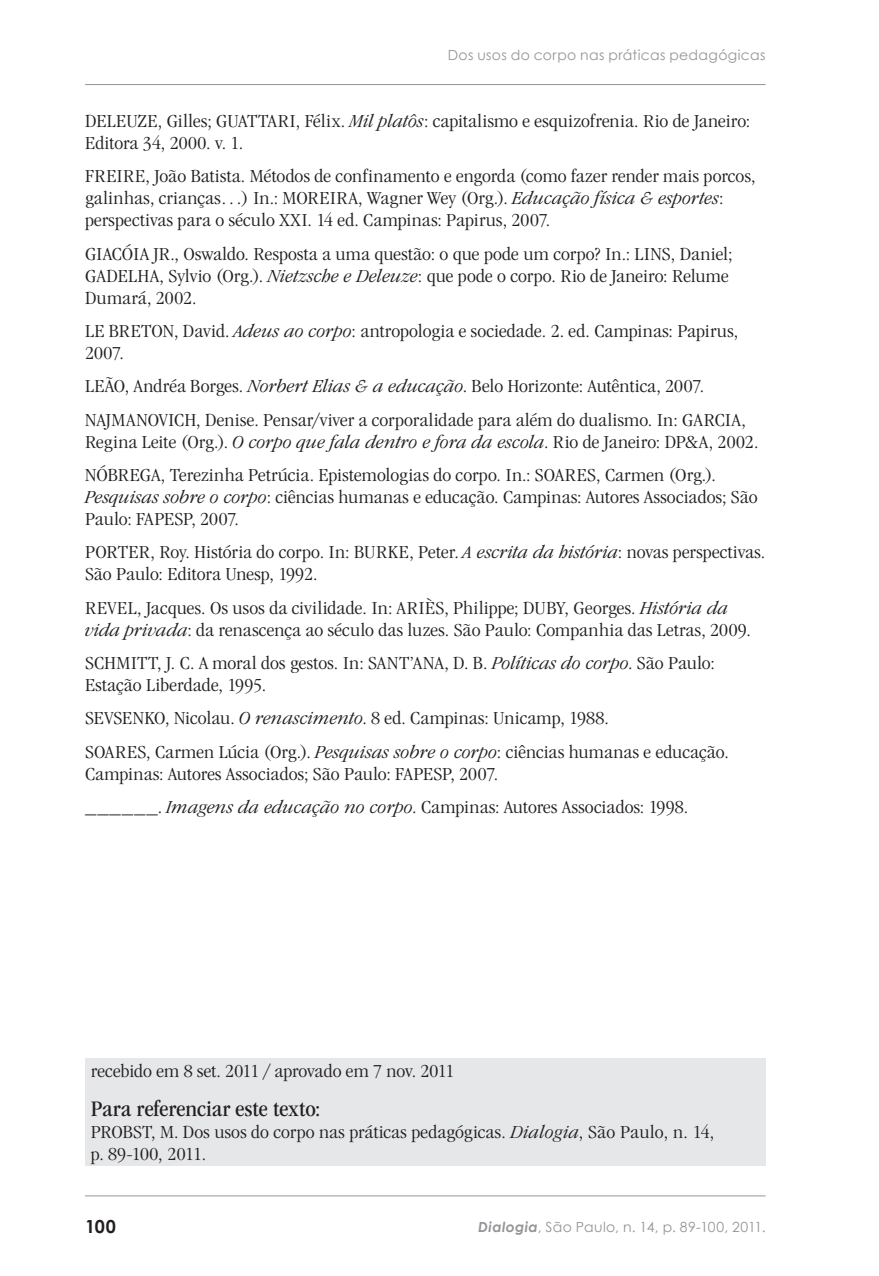
<style>
.page{position:relative;width:879px;height:1276px;background:#fff}
.page>*{position:absolute;margin:0;border:0;box-sizing:border-box;transform-origin:0 0}
.Di_Tabela_-_titulo{font:condensed 23px "ITC Garamond Std";color:#231f20;scale:1.1 1}
.Di_Referencias{font:300 condensed 19px/22px "ITC Garamond Std";letter-spacing:.005em;color:#231f20;scale:1.2 1}
.t1{font:700 18px "Century Gothic";color:#231f20}
.t2{font:14px "Century Gothic";letter-spacing:.025em;color:#939598}
.s1{font-style:italic}
.s2{font-weight:700;font-style:italic}
</style>
<div class="page">
<hr style="left:85px;top:1195px;width:680px;height:1px;background:#939598">
<hr style="left:85px;top:84px;width:680px;height:1px;background:#939598">
<div style="left:85px;top:1057px;width:680px;height:108px;background:#e6e7e9"></div>
<p class="t2" style="left:448px;top:47px;width:319px">Dos usos do corpo nas práticas pedagógicas</p>
<p class="Di_Referencias" style="left:85px;top:110px;width:556px">DELEUZE, Gilles; GUATTARI, Félix. <span class="s1">Mil platôs</span>: capitalismo e esquizofrenia. Rio de Janeiro:<br>Editora 34, 2000. v. 1.</p>
<p class="Di_Referencias" style="left:85px;top:165px;width:560px">FREIRE, João Batista. Métodos de confinamento e engorda (como fazer render mais porcos, galinhas, crianças…) In.: MOREIRA, Wagner Wey (Org.). <span class="s1">Educação física &amp; esportes</span>: perspectivas para o século XXI. 14 ed. Campinas: Papirus, 2007.</p>
<p class="Di_Referencias" style="left:85px;top:243px;width:541px">GIACÓIA JR., Oswaldo. Resposta a uma questão: o que pode um corpo? In.: LINS, Daniel;<br>GADELHA, Sylvio (Org.). <span class="s1">Nietzsche e Deleuze</span>: que pode o corpo. Rio de Janeiro: Relume<br>Dumará, 2002.</p>
<p class="Di_Referencias" style="left:85px;top:320px;width:546px">LE BRETON, David. <span class="s1">Adeus ao corpo</span>: antropologia e sociedade. 2. ed. Campinas: Papirus,<br>2007.</p>
<p class="Di_Referencias" style="left:85px;top:375px;width:517px">LEÃO, Andréa Borges. <span class="s1">Norbert Elias &amp; a educação</span>. Belo Horizonte: Autêntica, 2007.</p>
<p class="Di_Referencias" style="left:85px;top:409px;width:562px">NAJMANOVICH, Denise. Pensar/viver a corporalidade para além do dualismo. In: GARCIA,<br>Regina Leite (Org.). <span class="s1">O corpo que fala dentro e fora da escola</span>. Rio de Janeiro: DP&amp;A, 2002.</p>
<p class="Di_Referencias" style="left:85px;top:464px;width:562px">NÓBREGA, Terezinha Petrúcia. Epistemologias do corpo. In.: SOARES, Carmen (Org.).<br><span class="s1">Pesquisas sobre o corpo</span>: ciências humanas e educação. Campinas: Autores Associados; São<br>Paulo: FAPESP, 2007.</p>
<p class="Di_Referencias" style="left:85px;top:541px;width:568px">PORTER, Roy. História do corpo. In: BURKE, Peter. <span class="s1">A escrita da história</span>: novas perspectivas.<br>São Paulo: Editora Unesp, 1992.</p>
<p class="Di_Referencias" style="left:85px;top:597px;width:556px">REVEL, Jacques. Os usos da civilidade. In: ARIÈS, Philippe; DUBY, Georges. <span class="s1">História da vida privada</span>: da renascença ao século das luzes. São Paulo: Companhia das Letras, 2009.</p>
<p class="Di_Referencias" style="left:85px;top:652px;width:526px">SCHMITT, J. C. A moral dos gestos. In: SANT’ANA, D. B. <span class="s1">Políticas do corpo</span>. São Paulo:<br>Estação Liberdade, 1995.</p>
<p class="Di_Referencias" style="left:85px;top:707px;width:438px">SEVSENKO, Nicolau. <span class="s1">O renascimento</span>. 8 ed. Campinas: Unicamp, 1988.</p>
<p class="Di_Referencias" style="left:85px;top:741px;width:538px">SOARES, Carmen Lúcia (Org.). <span class="s1">Pesquisas sobre o corpo</span>: ciências humanas e educação.<br>Campinas: Autores Associados; São Paulo: FAPESP, 2007.</p>
<p class="Di_Referencias" style="left:85px;top:796px;width:504px">______. <span class="s1">Imagens da educação no corpo</span>. Campinas: Autores Associados: 1998.</p>
<p class="Di_Referencias" style="left:91px;top:1060px;width:305px">recebido em 8 set. 2011 / aprovado em 7 nov. 2011</p>
<p class="Di_Tabela_-_titulo" style="left:91px;top:1095px;width:210px">Para referenciar este texto:</p>
<p class="Di_Referencias" style="left:91px;top:1120px;width:521px">PROBST, M. Dos usos do corpo nas práticas pedagógicas. <span class="s1">Dialogia</span>, São Paulo, n. 14, p. 89-100, 2011.</p>
<p class="t1" style="left:85px;top:1215px;width:32px">100</p>
<p class="t2" style="left:478px;top:1218px;width:289px"><span class="s2">Dialogia</span>, São Paulo, n. 14, p. 89-100, 2011.</p>
</div>
